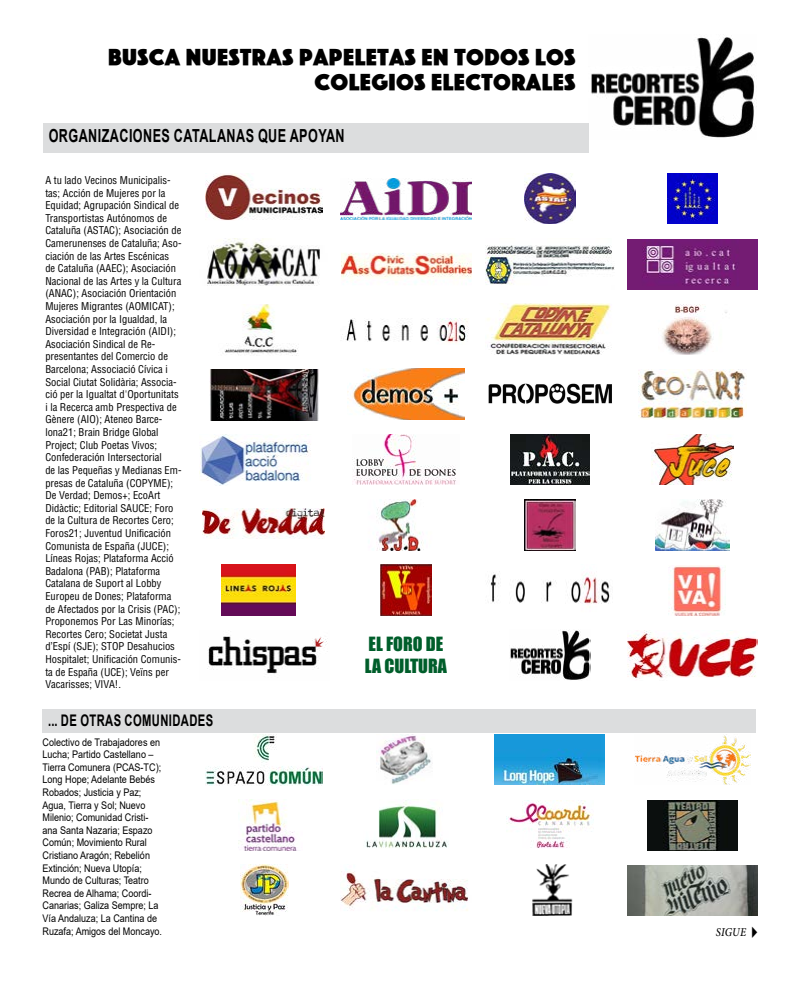
<style>
.page{position:relative;width:800px;height:981px;background:#fff}
.page>*{position:absolute;margin:0;border:0;box-sizing:border-box;transform-origin:0 0}
.t1{font:24px/25px "Phosphate RR Solid";letter-spacing:.02em;color:#000;text-align:right}
.t2{font:700 18px "Arial";letter-spacing:.035em;color:#000;scale:.7 1}
.t3{font:18px/21.6px "Impact";color:#005e2b}
.t4{font:700 16px "Arial";letter-spacing:.035em;color:#000;scale:.7 1}
.t5{font:italic 500 12px "Minion Pro";letter-spacing:.005em;color:#000;scale:.9 1}
.t6{font:condensed 10.5px/12.6px "Helvetica LT Std";color:#000}
.t7{font:10.5px/12.6px "Arial";color:#000;scale:.86 1}
</style>
<div class="page">
<div style="left:43px;top:124px;width:545px;height:29px;background:#dcddde"></div>
<img style="left:524px;top:173px;width:51px;height:51px">
<img style="left:485px;top:245px;width:129px;height:40px">
<img style="left:487px;top:304px;width:124px;height:50px">
<img style="left:488px;top:383px;width:124px;height:21px">
<img style="left:510px;top:434px;width:79px;height:51px">
<img style="left:524px;top:499px;width:51px;height:51px">
<img style="left:490px;top:571px;width:120px;height:33px">
<img style="left:510px;top:630px;width:80px;height:50px">
<img style="left:206px;top:174px;width:117px;height:46px">
<img style="left:207px;top:239px;width:113px;height:47px">
<img style="left:224px;top:304px;width:74px;height:51px">
<img style="left:210px;top:369px;width:109px;height:51px">
<img style="left:199px;top:434px;width:112px;height:51px">
<img style="left:202px;top:508px;width:122px;height:31px">
<img style="left:222px;top:565px;width:73px;height:51px">
<img style="left:207px;top:636px;width:120px;height:38px">
<img style="left:588px;top:37px;width:167px;height:102px">
<img style="left:667px;top:174px;width:50px;height:50px">
<img style="left:627px;top:239px;width:130px;height:50px">
<img style="left:662px;top:304px;width:65px;height:50px">
<img style="left:638px;top:369px;width:108px;height:51px">
<img style="left:651px;top:435px;width:82px;height:50px">
<img style="left:655px;top:500px;width:74px;height:50px">
<img style="left:668px;top:565px;width:55px;height:50px">
<img style="left:627px;top:630px;width:130px;height:49px">
<div style="left:43px;top:709px;width:713px;height:24px;background:#dcddde"></div>
<img style="left:340px;top:178px;width:131px;height:41px">
<img style="left:341px;top:253px;width:131px;height:31px">
<img style="left:342px;top:318px;width:127px;height:25px">
<img style="left:347px;top:369px;width:118px;height:51px">
<img style="left:352px;top:434px;width:104px;height:51px">
<img style="left:376px;top:500px;width:46px;height:50px">
<img style="left:380px;top:564px;width:51px;height:51px">
<img style="left:494px;top:734px;width:110px;height:51px">
<img style="left:506px;top:800px;width:87px;height:48px">
<img style="left:532px;top:864px;width:41px;height:51px">
<img style="left:205px;top:734px;width:118px;height:51px">
<img style="left:239px;top:800px;width:59px;height:51px">
<img style="left:240px;top:865px;width:48px;height:51px">
<img style="left:635px;top:735px;width:115px;height:50px">
<img style="left:647px;top:800px;width:90px;height:50px">
<img style="left:627px;top:865px;width:130px;height:50px">
<img style="left:376px;top:734px;width:55px;height:51px">
<img style="left:366px;top:802px;width:82px;height:46px">
<img style="left:340px;top:869px;width:128px;height:42px">
<h1 class="t1" style="left:108px;top:45px;width:469px">BUSCA NUESTRAS PAPELETAS EN TODOS LOS<br>COLEGIOS ELECTORALES</h1>
<h2 class="t2" style="left:49px;top:123px;width:424px">ORGANIZACIONES CATALANAS QUE APOYAN</h2>
<p class="t6" style="left:45px;top:174px;width:138px">A tu lado Vecinos Municipalis&shy;tas; Acción de Mujeres por la<br>Equidad; Agrupación Sindical de<br>Transportistas Autónomos de<br>Cataluña (ASTAC); Asociación de<br>Camerunenses de Cataluña; Aso&shy;ciación de las Artes Escénicas de Cataluña (AAEC); Asociación<br>Nacional de las Artes y la Cultura (ANAC); Asociación Orientación<br>Mujeres Migrantes (AOMICAT);<br>Asociación por la Igualdad, la<br>Diversidad e Integración (AIDI);<br>Asociación Sindical de Re&shy;presentantes del Comercio de<br>Barcelona; Associació Cívica i<br>Social Ciutat Solidària; Associa&shy;ció per la Igualtat d'Oportunitats i la Recerca amb Prespectiva de<br>Gènere (AIO); Ateneo Barce&shy;lona21; Brain Bridge Global<br>Project; Club Poetas Vivos;<br>Confederación Intersectorial<br>de las Pequeñas y Medianas Em&shy;presas de Cataluña (COPYME);<br>De Verdad; Demos+; EcoArt<br>Didàctic; Editorial SAUCE; Foro de la Cultura de Recortes Cero;<br>Foros21; Juventud Unificación<br>Comunista de España (JUCE);<br>Líneas Rojas; Plataforma Acció<br>Badalona (PAB); Plataforma<br>Catalana de Suport al Lobby<br>Europeu de Dones; Plataforma de Afectados por la Crisis (PAC);<br>Proponemos Por Las Minorías;<br>Recortes Cero; Societat Justa d’Espí (SJE); STOP Desahucios<br>Hospitalet; Unificación Comunis&shy;ta de España (UCE); Veïns per<br>Vacarisses; VIVA!.</p>
<h3 class="t4" style="left:48px;top:709px;width:237px">... DE OTRAS COMUNIDADES</h3>
<p class="t7" style="left:43px;top:735px;width:140px">Colectivo de Trabajadores en<br>Lucha; Partido Castellano –<br>Tierra Comunera (PCAS-TC);<br>Long Hope; Adelante Bebés<br>Robados; Justicia y Paz;<br>Agua, Tierra y Sol; Nuevo<br>Milenio; Comunidad Cristi&shy;ana Santa Nazaria; Espazo<br>Común; Movimiento Rural<br>Cristiano Aragón; Rebelión<br>Extinción; Nueva Utopía;<br>Mundo de Culturas; Teatro<br>Recrea de Alhama; Coordi-<br>Canarias; Galiza Sempre; La<br>Vía Andaluza; La Cantina de<br>Ruzafa; Amigos del Moncayo.</p>
<h2 class="t3" style="left:365px;top:633px;width:83px">EL FORO DE<br>LA CULTURA</h2>
<p class="t5" style="left:715px;top:924px;width:53px">SIGUE✔</p>
</div>
